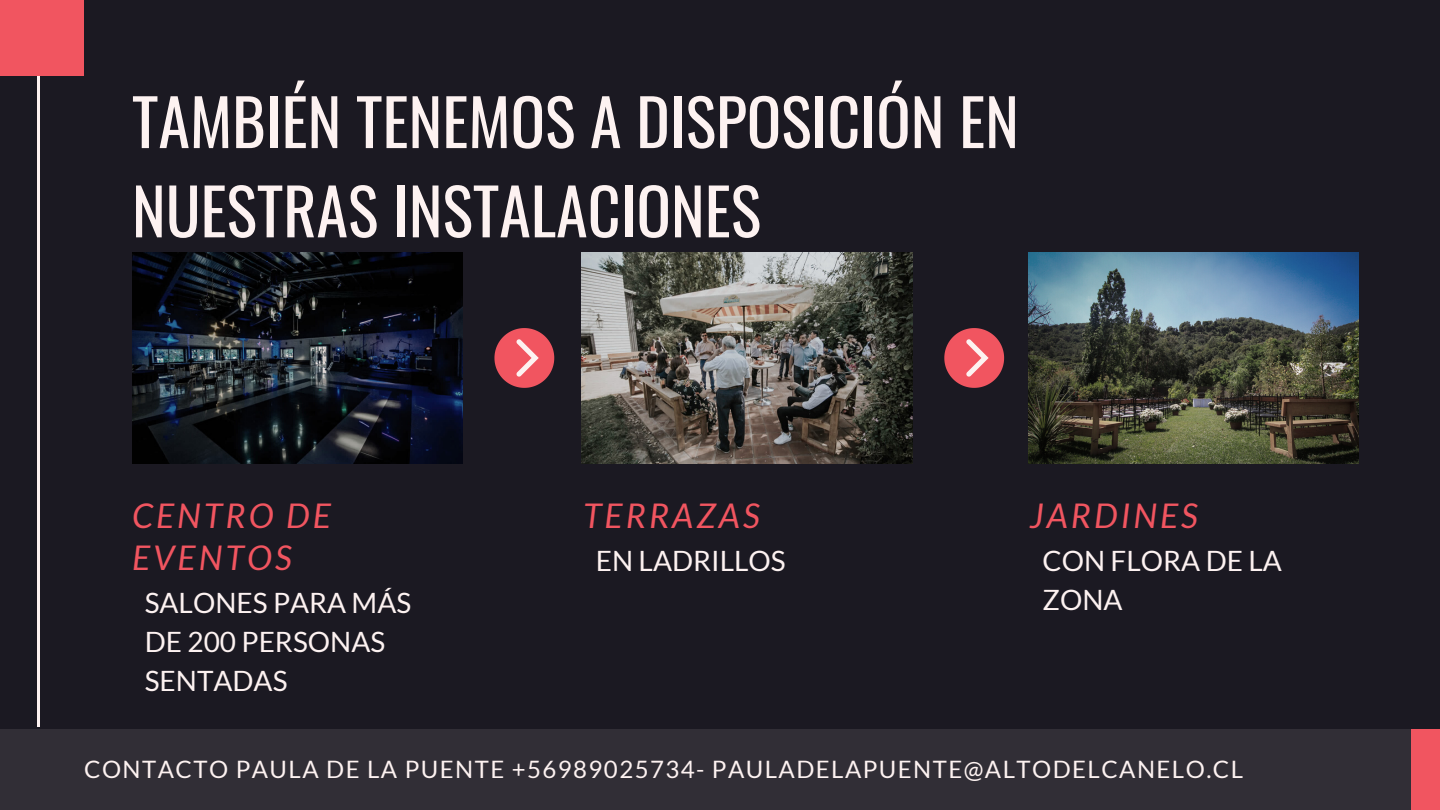
<style>
.page{position:relative;width:1440px;height:810px;background:#1b1922}
.page>*{position:absolute;margin:0;border:0;box-sizing:border-box;transform-origin:0 0}
.t1{font:64px/89.2px "Oswald";color:#fdf2f1}
.t2{font:italic 34px/42px "Lato";letter-spacing:.09em;color:#f15560}
.t3{font:28px/39px "Lato";color:#fdf2f1}
.t4{font:24px "Lato";letter-spacing:.06em;color:#fdf2f1}
</style>
<div class="page">
<img style="left:132px;top:252px;width:331px;height:211px">
<img style="left:582px;top:252px;width:330px;height:211px">
<svg style="left:494px;top:328px;width:60px;height:60px"></svg>
<img style="left:1028px;top:252px;width:331px;height:211px">
<svg style="left:944px;top:328px;width:60px;height:60px"></svg>
<hr style="left:37px;top:0;width:3px;height:727px;background:#fdf2f1">
<div style="left:0;top:729px;width:1440px;height:81px;background:#312e36"></div>
<div style="left:1412px;top:729px;width:28px;height:81px;background:#f15560"></div>
<div style="left:0;top:0;width:84px;height:75px;background:#f15560"></div>
<p class="t1" style="left:132px;top:75px;width:888px">TAMBIÉN TENEMOS A DISPOSICIÓN EN<br>NUESTRAS INSTALACIONES</p>
<p class="t2" style="left:132px;top:494px;width:201px">CENTRO DE<br>EVENTOS</p>
<p class="t3" style="left:145px;top:583px;width:268px">SALONES PARA MÁS<br>DE 200 PERSONAS<br>SENTADAS</p>
<p class="t2" style="left:583px;top:494px;width:178px">TERRAZAS</p>
<p class="t3" style="left:596px;top:541px;width:191px">EN LADRILLOS</p>
<p class="t2" style="left:1030px;top:494px;width:170px">JARDINES</p>
<p class="t3" style="left:1043px;top:541px;width:241px">CON FLORA DE LA<br>ZONA</p>
<p class="t4" style="left:84px;top:754px;width:1160px">CONTACTO PAULA DE LA PUENTE +56989025734- PAULADELAPUENTE@ALTODELCANELO.CL</p>
</div>
